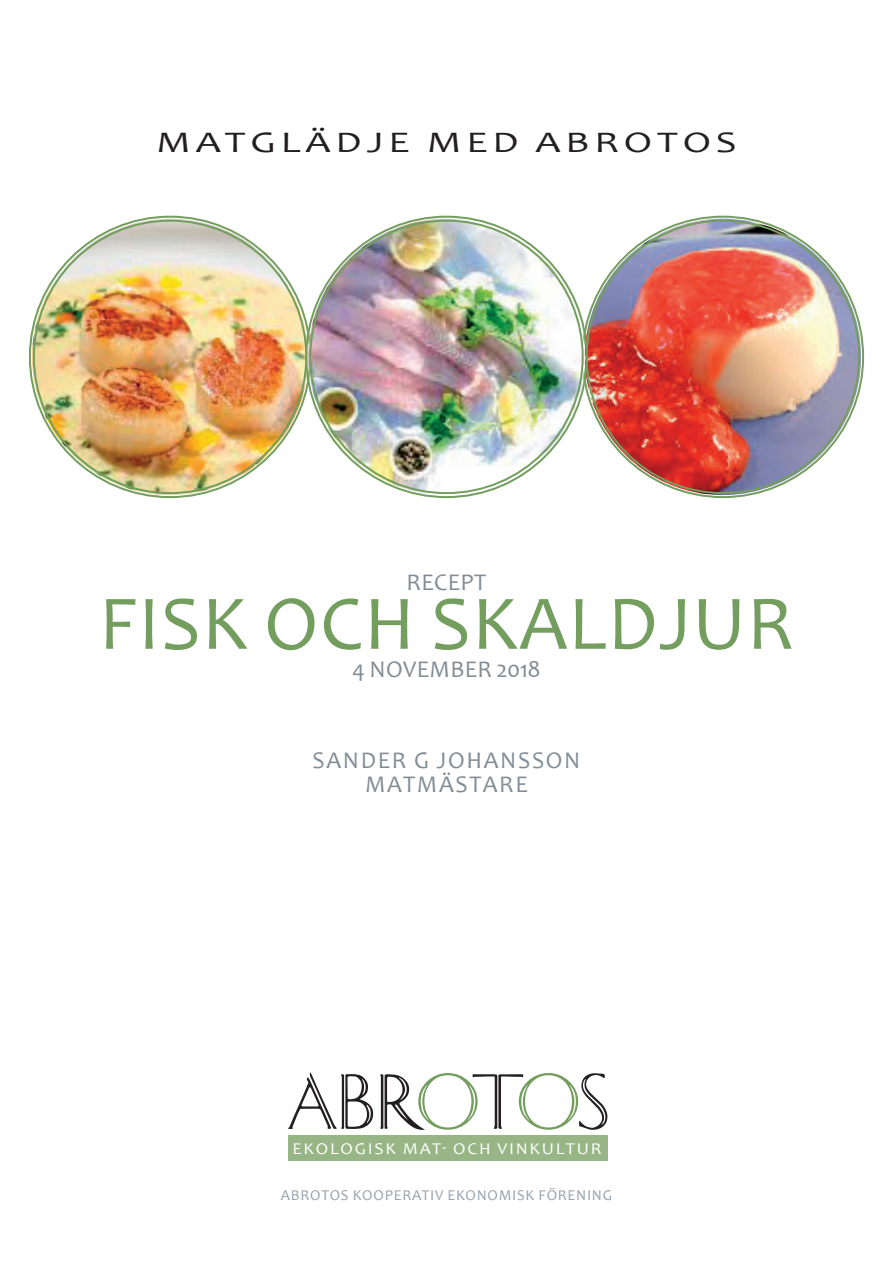
<style>
.page{position:relative;width:893px;height:1263px;background:#fff}
.page>*{position:absolute;margin:0;border:0;box-sizing:border-box;transform-origin:0 0}
.t1{font:78px "Candara";letter-spacing:.015em;color:#739e5e}
.t2{font:77.7px "Caesar";letter-spacing:-.07em;color:#231f20}
.t3{font:30px "Candara";letter-spacing:.12em;color:#231f20;scale:1.36 1}
.t4{font:24px "Candara";letter-spacing:.07em;color:#818c94}
.t5{font:24px "Candara";letter-spacing:.015em;color:#818c94}
.t6{font:16.5px "Candara";letter-spacing:.1em;color:#fff;scale:1.08 1}
.t7{font:15px "Candara";letter-spacing:.05em;color:#94a1ae}
.s1{color:#739e5e}
</style>
<div class="page">
<div style="left:288px;top:1135px;width:319px;height:26px;background:#97b585"></div>
<img style="left:32px;top:219px;width:276px;height:276px;border-radius:138px">
<img style="left:585px;top:219px;width:276px;height:276px;border-radius:138px">
<img style="left:308px;top:219px;width:277px;height:276px;border-radius:138px">
<h3 class="t3" style="left:156px;top:123px;width:247px">MATGLÄDJE MED</h3>
<h3 class="t3" style="left:536px;top:123px;width:149px">ABROTOS</h3>
<h3 class="t4" style="left:407px;top:567px;width:81px">RECEPT</h3>
<h1 class="t1" style="left:99px;top:574px;width:677px">FISK OCH SKALDJUR</h1>
<h3 class="t5" style="left:352px;top:654px;width:190px">4 NOVEMB ER 2018</h3>
<h3 class="t4" style="left:313px;top:745px;width:221px">SANDER G JOHANSSO</h3>
<h3 class="t4" style="left:564px;top:745px;width:18px">N</h3>
<h3 class="t4" style="left:365px;top:769px;width:164px">MATMÄSTAR E</h3>
<h2 class="t2" style="left:288px;top:1062px;width:324px">ABR<span class="s1">O</span>T<span class="s1">O</span>S</h2>
<p class="t6" style="left:292px;top:1138px;width:288px">EKOLOGISK MAT- OCH VINKULTUR</p>
<p class="t7" style="left:281px;top:1186px;width:83px">ABROTOS KOOP</p>
<p class="t7" style="left:394px;top:1186px;width:220px">ERATIV EKONOM ISK FÖRENING</p>
</div>
